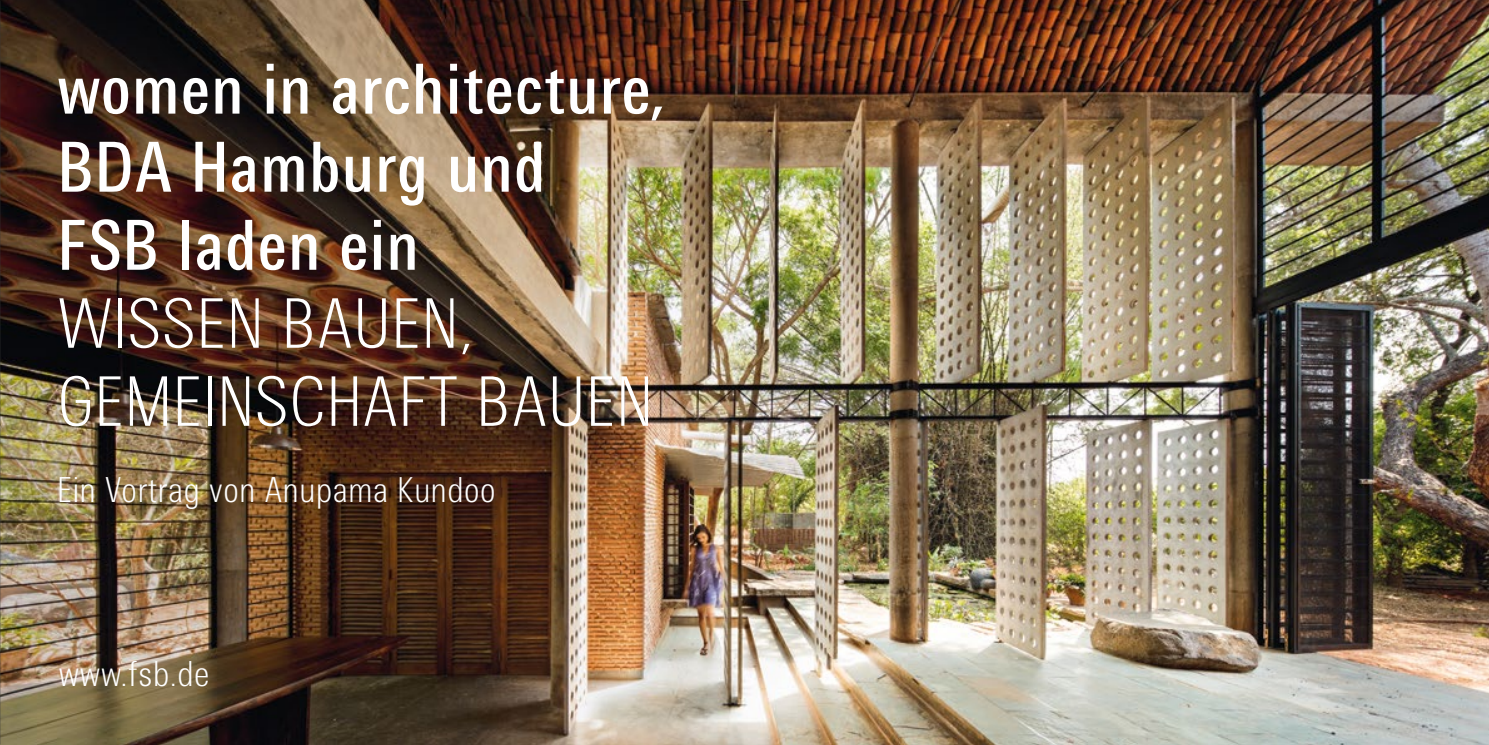
<style>
.page{position:relative;width:1489px;height:745px;background:#fff}
.page>*{position:absolute;margin:0;border:0;box-sizing:border-box;transform-origin:0 0}
.t1{font:70px/78px "Traffic Kraeftig";color:#fff}
.t2{font:69.5px/78px "Traffic Mager";color:#fff}
.t3{font:35px "Traffic Mager";color:#fff}
</style>
<div class="page">
<img style="left:0;top:0;width:1488px;height:744px">
<p class="t1" style="left:57px;top:49px;width:610px">women in architecture,<br>BDA Hamburg und<br>FSB laden ein</p>
<p class="t2" style="left:57px;top:283px;width:597px">WISSEN BAUEN,<br>GEMEINSCHAFT BAUEN</p>
<p class="t3" style="left:57px;top:469px;width:440px">Ein Vortrag von Anupama Kundoo</p>
<p class="t3" style="left:58px;top:653px;width:153px">www.fsb.de</p>
</div>
